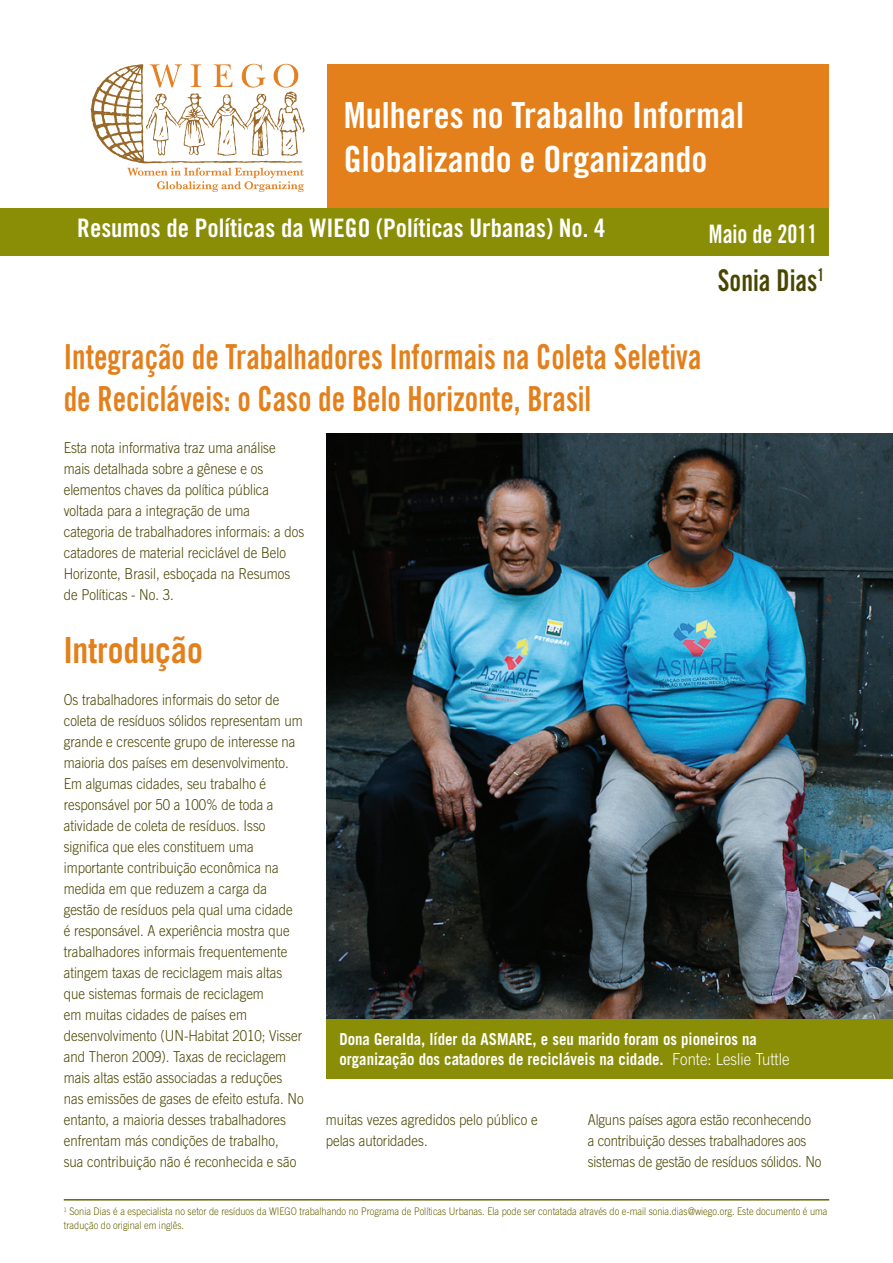
<style>
.page{position:relative;width:893px;height:1263px;background:#fff}
.page>*{position:absolute;margin:0;border:0;box-sizing:border-box;transform-origin:0 0}
.t1{font:36px/43.2px "Trade Gothic Bold Cond Twenty";color:#fff}
.t2{font:700 36px "Trade Gothic";color:#e4801b;scale:.88 1}
.t3{font:34.5px/42px "Trade Gothic Bold Cond Twenty";color:#e4801b;scale:.88 1}
.t4{font:30px "Trade Gothic Bold Cond Twenty";color:#494600;scale:.88 1}
.t5{font:25.5px "Trade Gothic Bold Cond Twenty";color:#fff}
.t6{font:25.5px "Trade Gothic Bold Cond Twenty";color:#fff;scale:.88 1}
.t7{font:700 16.5px/19.8px "Trade Gothic";color:#fff;scale:.9 1}
.t8{font:300 15px/21px "Trade Gothic";color:#494600;scale:.88 1}
.t9{font:300 10.5px/13.5px "Trade Gothic";color:#676200;scale:.88 1}
.s1{font-weight:300}
</style>
<div class="page">
<div style="left:327px;top:65px;width:501px;height:143px;background:#e4801b"></div>
<div style="left:0;top:208px;width:828px;height:47px;background:#8a8d06"></div>
<img style="left:327px;top:434px;width:566px;height:585px">
<div style="left:327px;top:1019px;width:566px;height:60px;background:#8a8d06"></div>
<hr style="left:64px;top:1199px;width:765px;height:1px;background:#676200">
<svg style="left:91px;top:64px;width:213px;height:128px"></svg>
<h1 class="t1" style="left:344px;top:98px;width:402px">Mulheres no Trabalho Informal<br>Globalizando e Organizando</h1>
<h3 class="t5" style="left:77px;top:218px;width:530px">Resumos de Políticas da WIEGO (Políticas Urbanas) No. 4</h3>
<h3 class="t6" style="left:709px;top:224px;width:125px">Maio de 2011</h3>
<h3 class="t4" style="left:718px;top:269px;width:123px">Sonia Dias<sup>1</sup></h3>
<h2 class="t3" style="left:64px;top:339px;width:726px">Integração de Trabalhadores Informais na Coleta Seletiva de Recicláveis: o Caso de Belo Horizonte, Brasil</h2>
<p class="t8" style="left:64px;top:439px;width:275px">Esta nota informativa traz uma análise mais detalhada sobre a gênese e os elementos chaves da política pública voltada para a integração de uma categoria de trabalhadores informais: a dos catadores de material reciclável de Belo Horizonte, Brasil, esboçada na Resumos de Políticas - No. 3.</p>
<h1 class="t2" style="left:64px;top:636px;width:160px">Introdução</h1>
<p class="t8" style="left:64px;top:691px;width:274px">Os trabalhadores informais do setor de coleta de resíduos sólidos representam um grande e crescente grupo de interesse na maioria dos países em desenvolvimento.<br>Em algumas cidades, seu trabalho é responsável por 50 a 100% de toda a atividade de coleta de resíduos. Isso significa que eles constituem uma importante contribuição econômica na medida em que reduzem a carga da gestão de resíduos pela qual uma cidade<br>é responsável. A experiência mostra que trabalhadores informais frequentemente atingem taxas de reciclagem mais altas que sistemas formais de reciclagem<br>em muitas cidades de países em desenvolvimento (UN-Habitat 2010; Visser and Theron 2009). Taxas de reciclagem mais altas estão associadas a reduções nas emissões de gases de efeito estufa. No entanto, a maioria desses trabalhadores enfrentam más condições de trabalho,<br>sua contribuição não é reconhecida e são</p>
<p class="t7" style="left:339px;top:1031px;width:501px">Dona Geralda, líder da ASMARE, e seu marido foram os pioneiros na organização dos catadores de recicláveis na cidade. <span class="s1">Fonte: Leslie Tuttle</span></p>
<p class="t8" style="left:326px;top:1111px;width:242px">muitas vezes agredidos pelo público e pelas autoridades.</p>
<p class="t8" style="left:588px;top:1111px;width:267px">Alguns países agora estão reconhecendo<br>a contribuição desses trabalhadores aos sistemas de gestão de resíduos sólidos. No</p>
<p class="t9" style="left:64px;top:1206px;width:869px"><sup>1</sup> Sonia Dias é a especialista no setor de resíduos da WIEGO trabalhando no Programa de Políticas Urbanas. Ela pode ser contatada através do e-mail sonia.dias@wiego.org. Este documento é uma tradução do original em inglês.</p>
</div>
